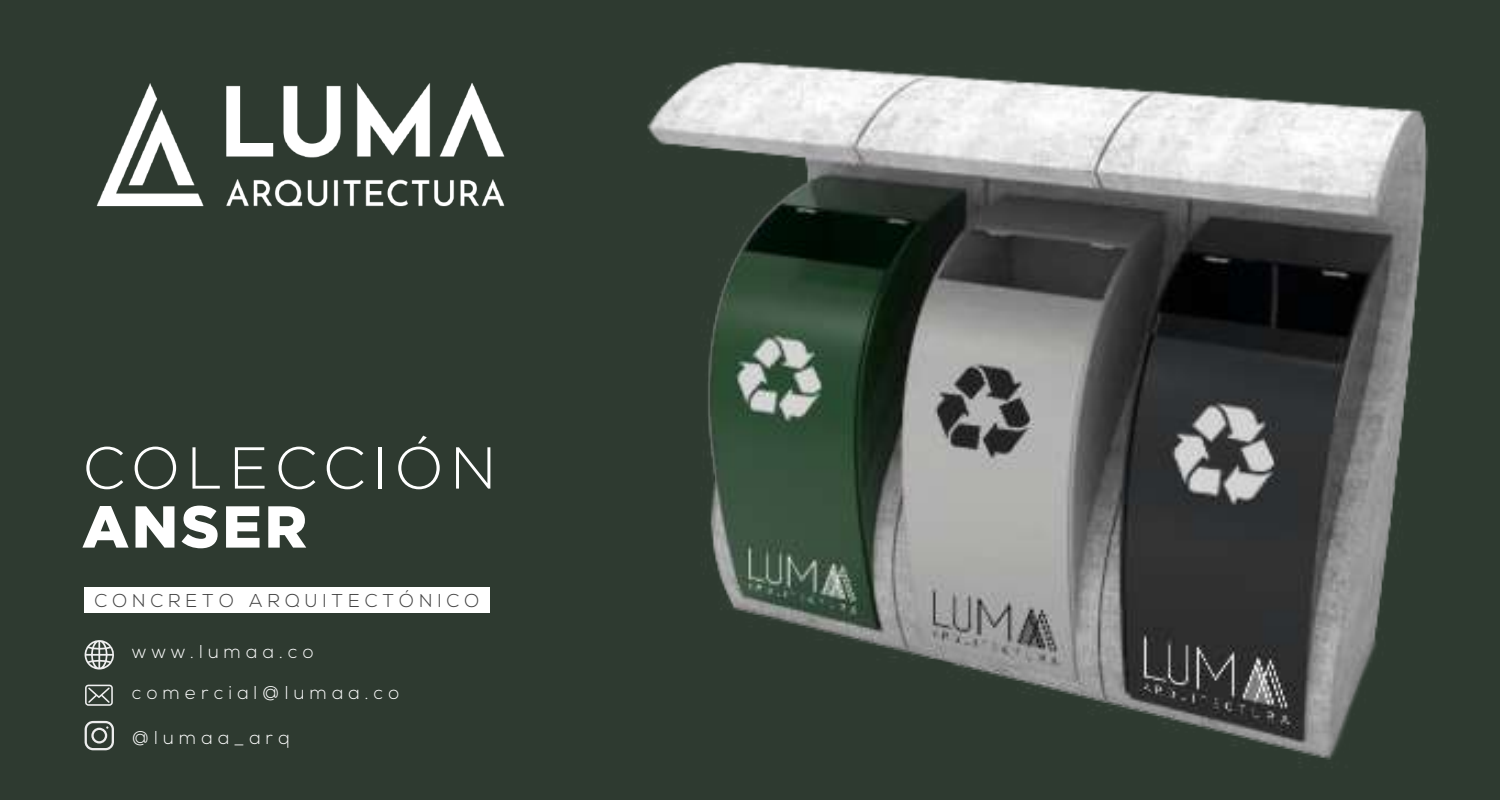
<style>
.page{position:relative;width:1500px;height:800px;background:#fff}
.page>*{position:absolute;margin:0;border:0;box-sizing:border-box;transform-origin:0 0}
.t1{font:300 59px "Gotham";letter-spacing:.1em;color:#fff}
.t2{font:900 59px "Gotham";letter-spacing:.05em;color:#fff}
.t3{font:300 18.62px "Nexa";letter-spacing:.28em;color:#fff}
.t4{font:300 18.62px "Nexa";letter-spacing:.28em;color:#3f3f3f}
</style>
<div class="page">
<img style="left:0;top:0;width:1500px;height:800px">
<div style="left:85px;top:587px;width:405px;height:26px;background:#fff"></div>
<svg style="left:85px;top:684px;width:28px;height:22px"></svg>
<svg style="left:85px;top:640px;width:30px;height:29px"></svg>
<svg style="left:85px;top:721px;width:29px;height:29px"></svg>
<img style="left:50px;top:36px;width:500px;height:217px">
<h1 class="t1" style="left:82px;top:435px;width:416px">COLECCIÓN</h1>
<h1 class="t2" style="left:82px;top:492px;width:226px">ANSER</h1>
<p class="t4" style="left:95px;top:589px;width:386px">CONCRETO ARQUITECTÓNICO</p>
<p class="t3" style="left:132px;top:641px;width:183px">www.lumaa.co</p>
<p class="t3" style="left:132px;top:682px;width:269px">comercial@lumaa.co</p>
<p class="t3" style="left:132px;top:726px;width:159px">@lumaa_arq</p>
</div>
